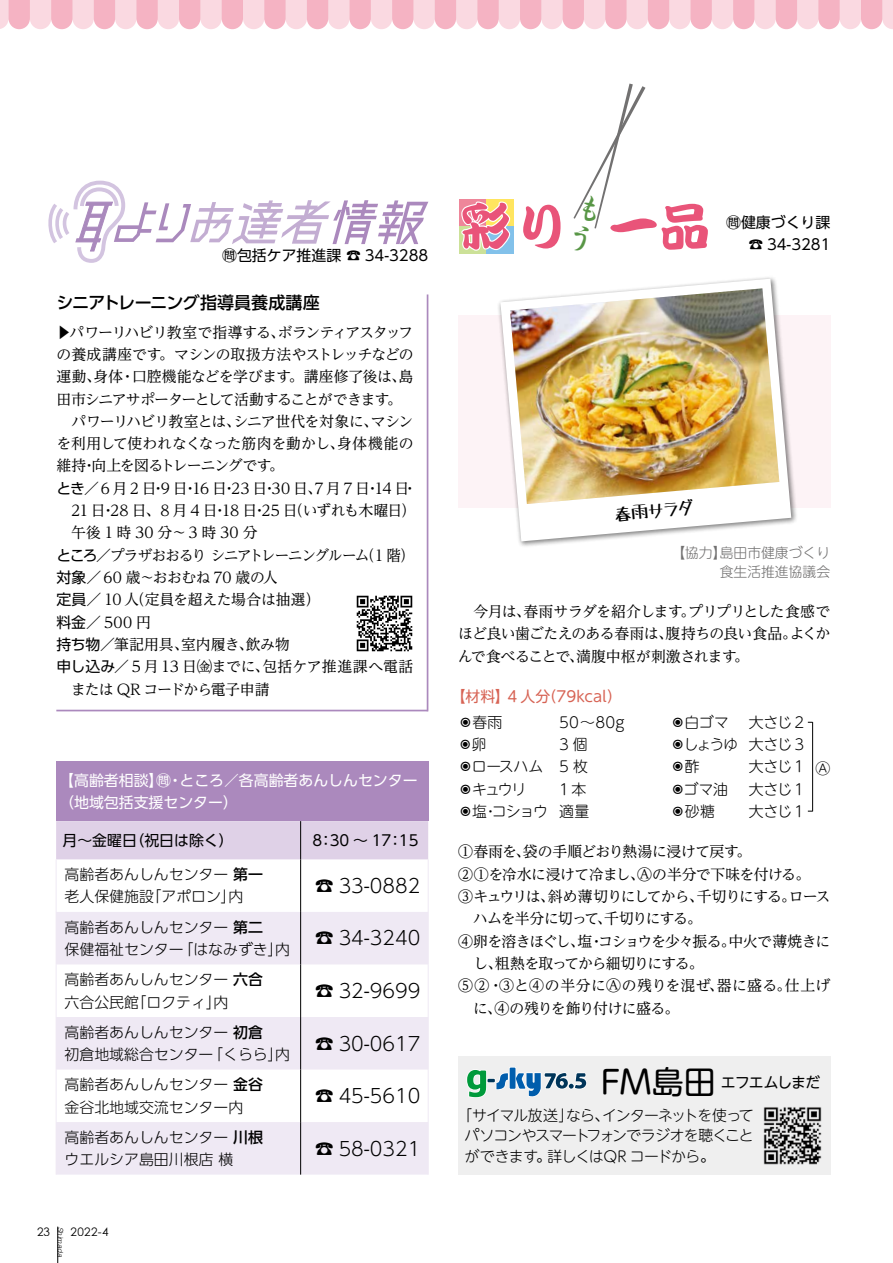
<style>
.page{position:relative;width:893px;height:1263px;background:#fff}
.page>*{position:absolute;margin:0;border:0;box-sizing:border-box;transform-origin:0 0}
.t1{font:51.6px "DF Kan Tei Ryu XB MP RKSJ H";color:#e95479}
.t2{font:300 19.2px "UD Shin Go Pro";color:#000}
.t3{font:500 16.95px "UD Shin Go Pro";letter-spacing:-.025em;color:#000}
.t4{font:16.95px "Tanuki Permanent Marker";color:#000}
.t5{font:14.85px/22.4px "UD Reimin Pro";letter-spacing:-.04em;color:#000;text-align:justify}
.t6{font:300 14.85px/22.4px "UD Shin Go Pro";color:#000}
.t7{font:300 14.85px/22.4px "UD Shin M Go Pro";letter-spacing:-.05em;color:#000;text-align:justify}
.t8{font:14.85px "UD Reimin Pro";letter-spacing:-.07em;color:#000}
.t9{font:14.85px/22.4px "UD Shin Go Pro";color:#000;text-align:right}
.t10{font:14.85px "UD Reimin Pro";letter-spacing:-.075em;color:#000}
.t11{font:14.85px "UD Reimin Pro";letter-spacing:-.01em;color:#000}
.t12{font:14.85px/22.4px "UD Shin Go Pro";color:#fff}
.t13{font:14.85px "UD Reimin Pro";letter-spacing:-.065em;color:#000}
.t14{font:14.85px "UD Reimin Pro";letter-spacing:.025em;color:#000}
.t15{font:14.85px "UD Reimin Pro";letter-spacing:-.02em;color:#000}
.t16{font:14.85px "UD Reimin Pro";letter-spacing:.01em;color:#000}
.t17{font:14.85px "UD Reimin Pro";letter-spacing:-.015em;color:#000}
.t18{font:300 14.85px/22.4px "UD Shin M Go Pro";letter-spacing:-.085em;color:#000}
.t19{font:14.85px "UD Shin M Go Pro";letter-spacing:.005em;color:#d76354}
.t20{font:300 14.85px/22.4px "UD Shin M Go Pro";letter-spacing:.02em;color:#000}
.t21{font:14.85px "UD Reimin Pro";letter-spacing:.235em;color:#000}
.t22{font:14.85px "UD Shin M Go Pro";letter-spacing:-.06em;color:#000}
.t23{font:300 14.85px "UD Reimin Pro";color:#000}
.t24{font:300 13.8px/18.6px "UD Shin M Go Pro";color:#727171;text-align:right}
.t25{font:11.7px "Century Gothic";letter-spacing:.03em;color:#000}
.t26{font:italic 300 7.5px "Helvetica";color:#000}
.s1{font-family:"UD Shin Go Pro"}
.s2{font-weight:500}
.s3{color:#fff}
.s4{font-family:"UD Reimin Pro"}
.s5{font-family:"UD Shin M Go Pro"}
.s6{font-size:31.95px}
</style>
<div class="page">
<svg style="left:0;top:0;width:893px;height:29px;background:#f7cad5"></svg>
<div style="left:458px;top:1056px;width:372px;height:119px;background:#efefef"></div>
<div style="left:459px;top:199px;width:27px;height:28px;background:#ee869a"></div>
<div style="left:486px;top:199px;width:27px;height:28px;background:#ffe55f"></div>
<div style="left:459px;top:227px;width:27px;height:27px;background:#cce198"></div>
<div style="left:486px;top:227px;width:27px;height:27px;background:#82c1ea"></div>
<div style="left:458px;top:315px;width:372px;height:193px;background:#fdf3f6"></div>
<div style="left:509px;top:1067px;width:7px;height:22px;border:2px solid #fff"></div>
<svg style="left:467px;top:1068px;width:120px;height:30px"></svg>
<div style="left:496px;top:275px;width:302px;height:274px;background:#000;opacity:.5"></div>
<svg style="left:500px;top:279px;width:291px;height:262px"></svg>
<img style="left:510px;top:288px;width:269px;height:216px">
<div style="left:56px;top:761px;width:372px;height:60px;background:#ab89bd"></div>
<div style="left:56px;top:821px;width:372px;height:38px;background:#dfd1e7"></div>
<svg style="left:57px;top:912px;width:371px;height:262px;fill:#efe9f4"></svg>
<hr style="left:300px;top:821px;width:1px;height:38px;background:#000">
<hr style="left:300px;top:859px;width:1px;height:53px;background:#000">
<hr style="left:300px;top:912px;width:1px;height:52px;background:#000">
<hr style="left:300px;top:964px;width:1px;height:53px;background:#000">
<hr style="left:300px;top:1017px;width:1px;height:52px;background:#000">
<hr style="left:300px;top:1069px;width:1px;height:53px;background:#000">
<hr style="left:300px;top:1122px;width:1px;height:52px;background:#000">
<hr style="left:56px;top:859px;width:1px;height:53px;background:#efe9f4">
<hr style="left:428px;top:859px;width:1px;height:53px;background:#efe9f4">
<hr style="left:56px;top:912px;width:1px;height:52px;background:#efe9f4">
<hr style="left:428px;top:912px;width:1px;height:52px;background:#efe9f4">
<hr style="left:56px;top:964px;width:1px;height:53px;background:#efe9f4">
<hr style="left:428px;top:964px;width:1px;height:53px;background:#efe9f4">
<hr style="left:56px;top:1017px;width:1px;height:52px;background:#efe9f4">
<hr style="left:428px;top:1017px;width:1px;height:52px;background:#efe9f4">
<hr style="left:56px;top:1069px;width:1px;height:53px;background:#efe9f4">
<hr style="left:428px;top:1069px;width:1px;height:53px;background:#efe9f4">
<hr style="left:56px;top:1122px;width:1px;height:52px;background:#efe9f4">
<hr style="left:428px;top:1122px;width:1px;height:52px;background:#efe9f4">
<svg style="left:48px;top:180px;width:381px;height:82px"></svg>
<hr style="left:427px;top:294px;width:1px;height:417px;background:#ab89bd">
<hr style="left:56px;top:710px;width:372px;height:1px;background:#ab89bd">
<img style="left:763px;top:1107px;width:59px;height:58px">
<hr style="left:812px;top:722px;width:1px;height:89px;background:#000">
<img style="left:356px;top:595px;width:57px;height:57px">
<hr style="left:57px;top:1226px;width:1px;height:37px;background:#000">
<svg style="left:573px;top:84px;width:72px;height:145px"></svg>
<p class="t9" style="left:222px;top:244px;width:208px">問包括ケア推進課 ☎ 34-3288</p>
<p class="t3" style="left:56px;top:289px;width:265px">シニアトレーニング指導員養成講座</p>
<p class="t8" style="left:56px;top:320px;width:359px">▶パワーリハビリ教室で指導する、ボランティアスタッフ</p>
<p class="t5" style="left:56px;top:343px;width:359px">の養成講座です。マシンの取扱方法やストレッチなどの</p>
<p class="t15" style="left:56px;top:364px;width:359px">運動、身体・口腔機能などを学びます。講座修了後は、島</p>
<p class="t8" style="left:56px;top:387px;width:347px">田市シニアサポーターとして活動することができます。</p>
<p class="t5" style="left:56px;top:410px;width:359px">　パワーリハビリ教室とは、シニア世代を対象に、マシン</p>
<p class="t11" style="left:56px;top:431px;width:359px">を利用して使われなくなった筋肉を動かし、身体機能の</p>
<p class="t5" style="left:56px;top:454px;width:229px">維持・向上を図るトレーニングです。</p>
<p class="t5" style="left:56px;top:477px;width:362px"><span class="s1">とき</span>／6 月 2 日・9 日・16 日・23 日・30 日、7 月 7 日・14 日・</p>
<p class="t5" style="left:71px;top:499px;width:346px">21 日・28 日、8 月 4 日・18 日・25 日（いずれも木曜日）</p>
<p class="t21" style="left:56px;top:521px;width:203px">　午後1時30分〜3時30分</p>
<p class="t13" style="left:56px;top:543px;width:360px"><span class="s1">ところ</span>／プラザおおるり シニアトレーニングルーム（1 階）</p>
<p class="t5" style="left:56px;top:566px;width:223px"><span class="s1">対象</span>／ 60 歳〜おおむね 70 歳の人</p>
<p class="t17" style="left:56px;top:588px;width:265px"><span class="s1">定員</span>／ 10 人（定員を超えた場合は抽選）</p>
<p class="t5" style="left:56px;top:610px;width:96px"><span class="s1">料金</span>／ 500 円</p>
<p class="t11" style="left:56px;top:632px;width:235px"><span class="s1">持ち物</span>／筆記用具、室内履き、飲み物</p>
<p class="t16" style="left:56px;top:655px;width:359px"><span class="s1">申し込み</span>／ 5 月 13 日㈮までに、包括ケア推進課へ電話</p>
<p class="t8" style="left:71px;top:677px;width:200px">または QR コードから電子申請</p>
<p class="t12" style="left:59px;top:768px;width:360px">【高齢者相談】問・ところ／各高齢者あんしんセンター（地域包括支援センター）</p>
<p class="t9" style="left:63px;top:829px;width:173px">月〜金曜日（祝日は除く）</p>
<p class="t9" style="left:313px;top:829px;width:107px">8：30 〜 17：15</p>
<p class="t6" style="left:65px;top:863px;width:200px">高齢者あんしんセンター <span class="s2">第一</span>老人保健施設「アポロン」内</p>
<p class="t2" style="left:315px;top:870px;width:107px">☎ 33-0882</p>
<p class="t6" style="left:65px;top:915px;width:227px">高齢者あんしんセンター <span class="s2">第二<br></span>保健福祉センター「はなみずき」内</p>
<p class="t2" style="left:315px;top:923px;width:107px">☎ 34-3240</p>
<p class="t6" style="left:65px;top:968px;width:200px">高齢者あんしんセンター <span class="s2">六合</span>六合公民館「ロクティ」内</p>
<p class="t2" style="left:315px;top:975px;width:107px">☎ 32-9699</p>
<p class="t6" style="left:65px;top:1020px;width:227px">高齢者あんしんセンター <span class="s2">初倉<br></span>初倉地域総合センター「くらら」内</p>
<p class="t2" style="left:315px;top:1028px;width:107px">☎ 30-0617</p>
<p class="t6" style="left:65px;top:1073px;width:200px">高齢者あんしんセンター <span class="s2">金谷</span>金谷北地域交流センター内</p>
<p class="t2" style="left:315px;top:1080px;width:107px">☎ 45-5610</p>
<p class="t6" style="left:65px;top:1125px;width:200px">高齢者あんしんセンター <span class="s2">川根</span>ウエルシア島田川根店 横</p>
<p class="t2" style="left:315px;top:1133px;width:107px">☎ 58-0321</p>
<p class="t25" style="left:37px;top:1224px;width:14px">23</p>
<p class="t25" style="left:71px;top:1224px;width:39px">2022-4</p>
<p class="t26" style="left:67px;top:1227px;width:32px;rotate:90deg">Shimada</p>
<h1 class="t1" style="left:460px;top:201px;width:252px"><span class="s3">彩</span>り 一品</h1>
<p class="t9" style="left:726px;top:211px;width:106px">問健康づくり課☎ 34-3281</p>
<p class="t4" style="left:614px;top:506px;width:82px;rotate:-5deg">春雨サラダ</p>
<p class="t24" style="left:671px;top:543px;width:160px">【協力】島田市健康づくり食生活推進協議会</p>
<p class="t5" style="left:458px;top:600px;width:374px">　今月は、春雨サラダを紹介します。プリプリとした食感でほど良い歯ごたえのある春雨は、腹持ちの良い食品。よくかんで食べることで、満腹中枢が刺激されます。</p>
<p class="t19" style="left:451px;top:684px;width:172px">【材料】4 人分（79kcal）</p>
<p class="t7" style="left:458px;top:710px;width:46px"><span class="s4">◉</span>春雨</p>
<p class="t23" style="left:458px;top:732px;width:29px">◉<span class="s5">卵</span></p>
<p class="t18" style="left:458px;top:755px;width:91px">◉ロースハム◉キュウリ<br>◉塩・コショウ</p>
<p class="t7" style="left:671px;top:710px;width:69px;text-align:left">◉白ゴマ◉しょうゆ◉酢<br>◉ゴマ油◉砂糖</p>
<p class="t20" style="left:559px;top:710px;width:67px">50〜80g<br>3個<br>5 枚<br>1本<br>適量</p>
<p class="t7" style="left:749px;top:710px;width:57px">大さじ 2大さじ 3大さじ1大さじ1大さじ1</p>
<p class="t7" style="left:815px;top:756px;width:16px">Ⓐ</p>
<p class="t5" style="left:458px;top:840px;width:295px">①春雨を、袋の手順どおり熱湯に浸けて戻す。</p>
<p class="t5" style="left:458px;top:862px;width:353px">②①を冷水に浸けて冷まし、Ⓐの半分で下味を付ける。</p>
<p class="t10" style="left:458px;top:884px;width:374px">③キュウリは、斜め薄切りにしてから、千切りにする。ロース</p>
<p class="t5" style="left:473px;top:907px;width:230px">ハムを半分に切って、千切りにする。</p>
<p class="t5" style="left:458px;top:929px;width:374px">④卵を溶きほぐし、塩・コショウを少々振る。中火で薄焼きに</p>
<p class="t10" style="left:473px;top:951px;width:232px">し、粗熱を取ってから細切りにする。</p>
<p class="t14" style="left:458px;top:974px;width:374px">⑤②・③と④の半分にⒶの残りを混ぜ、器に盛る。仕上げ</p>
<p class="t5" style="left:473px;top:996px;width:208px">に、④の残りを飾り付けに盛る。</p>
<p class="t22" style="left:601px;top:1070px;width:221px"><span class="s6">FM島田</span>エフエムしまだ</p>
<p class="t7" style="left:465px;top:1105px;width:291px;line-height:20.2px;text-indent:-7px">「サイマル放送」なら、インターネットを使ってパソコンやスマートフォンでラジオを聴くことができます。詳しくはQR コードから。</p>
</div>
